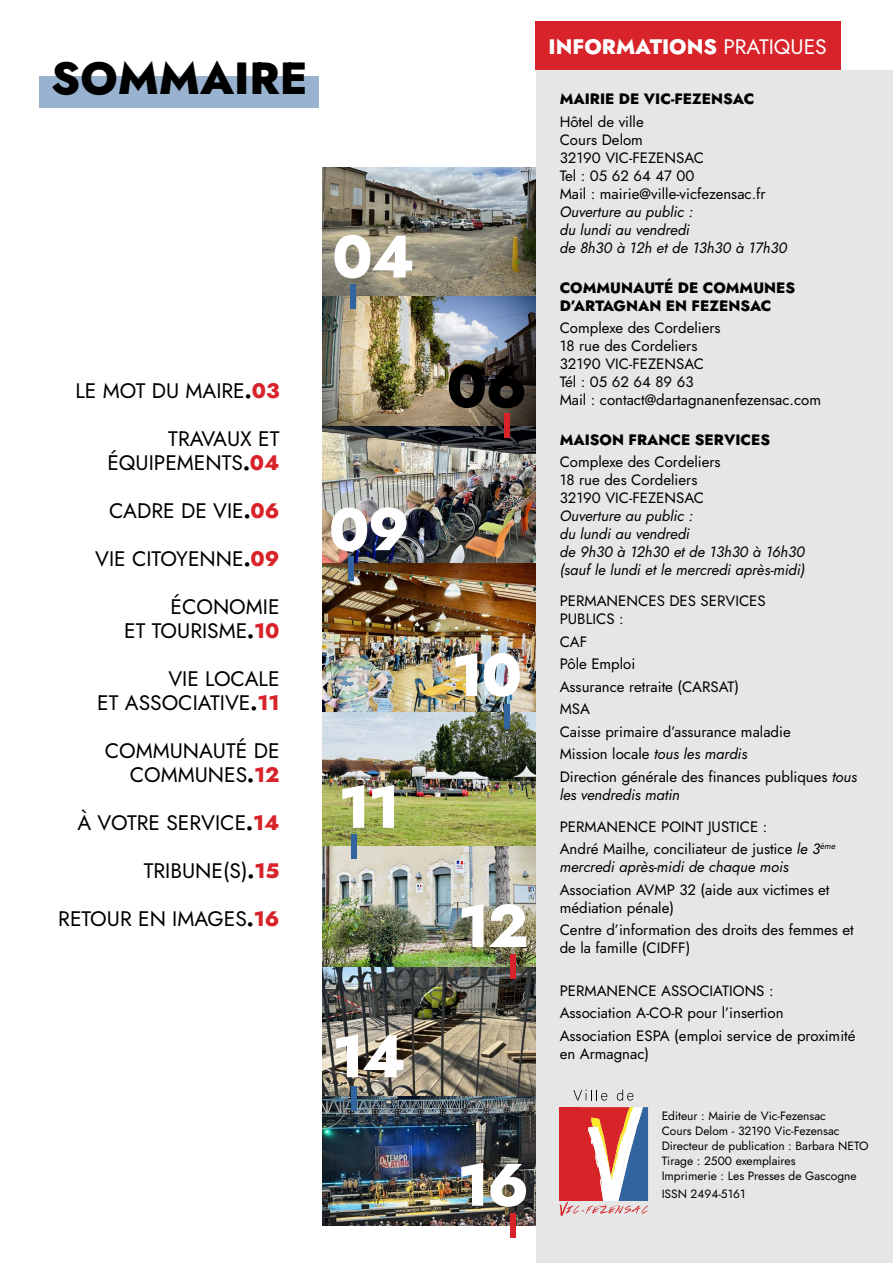
<style>
.page{position:relative;width:893px;height:1263px;background:#fff}
.page>*{position:absolute;margin:0;border:0;box-sizing:border-box;transform-origin:0 0}
.t1{font:800 60px "Jost";letter-spacing:-.03em;color:#fff}
.t2{font:800 60px "Jost";color:#000}
.t3{font:800 45px "Jost";color:#000}
.t4{font:21px/24px "Jost";color:#000;text-align:right}
.t5{font:800 21px "Jost";color:#fff}
.t6{font:15px/18px "Jost";color:#000}
.t7{font:italic 15px/18px "Jost";color:#000}
.t8{font:800 15px/18px "Jost";color:#000}
.t9{font:12px/15px "Jost";color:#000}
.s1{font-weight:800}
.s2{font-weight:800;color:#d72329}
.s3{font-weight:400}
.s4{font-style:italic}
</style>
<div class="page">
<img style="left:322px;top:856px;width:214px;height:369px">
<img style="left:322px;top:167px;width:214px;height:689px">
<div style="left:536px;top:70px;width:357px;height:1193px;background:#e6e6e6"></div>
<div style="left:536px;top:21px;width:305px;height:49px;background:#d72329"></div>
<svg style="left:560px;top:1107px;width:88px;height:109px;background:#c5757b"></svg>
<svg style="left:573px;top:1089px;width:34px;height:11px"></svg>
<svg style="left:617px;top:1089px;width:16px;height:11px"></svg>
<div style="left:39px;top:77px;width:280px;height:31px;background:#98b2cf"></div>
<div style="left:350px;top:284px;width:5px;height:24px;background:#3265a0"></div>
<div style="left:504px;top:413px;width:6px;height:25px;background:#d72329"></div>
<div style="left:349px;top:556px;width:5px;height:25px;background:#3265a0"></div>
<div style="left:504px;top:704px;width:6px;height:25px;background:#3265a0"></div>
<div style="left:351px;top:834px;width:5px;height:25px;background:#3265a0"></div>
<div style="left:510px;top:954px;width:5px;height:25px;background:#d72329"></div>
<div style="left:351px;top:1086px;width:6px;height:25px;background:#3265a0"></div>
<div style="left:510px;top:1212px;width:5px;height:25px;background:#d72329"></div>
<h2 class="t3" style="left:51px;top:47px;width:258px">SOMMAIRE</h2>
<h3 class="t4" style="left:75px;top:379px;width:206px">LE MOT DU MAIRE<span class="s1">.</span><span class="s2">03</span></h3>
<h3 class="t4" style="left:107px;top:427px;width:174px">TRAVAUX ET<br>ÉQUIPEMENTS<span class="s1">.</span><span class="s2">04</span></h3>
<h3 class="t4" style="left:109px;top:499px;width:172px">CADRE DE VIE<span class="s1">.</span><span class="s2">06</span></h3>
<h3 class="t4" style="left:95px;top:547px;width:186px">VIE CITOYENNE<span class="s1">.</span><span class="s2">09</span></h3>
<h3 class="t4" style="left:124px;top:595px;width:157px">ÉCONOMIE<br>ET TOURISME<span class="s1">.</span><span class="s2">10</span></h3>
<h3 class="t4" style="left:97px;top:667px;width:184px">VIE LOCALE<br>ET ASSOCIATIVE<span class="s1">.</span><span class="s2">11</span></h3>
<h3 class="t4" style="left:105px;top:739px;width:176px">COMMUNAUTÉ DE<br>COMMUNES<span class="s1">.</span><span class="s2">12</span></h3>
<h3 class="t4" style="left:77px;top:811px;width:204px">À VOTRE SERVICE<span class="s1">.</span><span class="s2">14</span></h3>
<h3 class="t4" style="left:144px;top:859px;width:137px">TRIBUNE(S)<span class="s1">.</span><span class="s2">15</span></h3>
<h3 class="t4" style="left:58px;top:907px;width:223px">RETOUR EN IMAGES<span class="s1">.</span><span class="s2">16</span></h3>
<h1 class="t1" style="left:332px;top:216px;width:84px">04</h1>
<h1 class="t1" style="left:329px;top:489px;width:82px">09</h1>
<h1 class="t1" style="left:338px;top:766px;width:63px">11</h1>
<h1 class="t1" style="left:332px;top:1015px;width:75px">14</h1>
<h1 class="t2" style="left:446px;top:345px;width:82px">06</h1>
<h1 class="t1" style="left:451px;top:634px;width:72px">10</h1>
<h1 class="t1" style="left:458px;top:885px;width:72px">12</h1>
<h1 class="t1" style="left:457px;top:1144px;width:73px">16</h1>
<h3 class="t5" style="left:549px;top:33px;width:280px">INFORMATIONS <span class="s3">PRATIQUES</span></h3>
<p class="t8" style="left:560px;top:90px;width:196px">MAIRIE DE VIC-FEZENSAC</p>
<p class="t6" style="left:560px;top:113px;width:207px">Hôtel de ville<br>Cours Delom<br>32190 VIC-FEZENSAC<br>Tel : 05 62 64 47 00<br>Mail : mairie@ville-vicfezensac.fr</p>
<p class="t7" style="left:560px;top:203px;width:229px">Ouverture au public :<br>du lundi au vendredi<br>de 8h30 à 12h et de 13h30 à 17h30</p>
<p class="t8" style="left:560px;top:279px;width:237px">COMMUNAUTÉ DE COMMUNES<br>D’ARTAGNAN EN FEZENSAC</p>
<p class="t6" style="left:560px;top:319px;width:263px">Complexe des Cordeliers<br>18 rue des Cordeliers<br>32190 VIC-FEZENSAC<br>Tél : 05 62 64 89 63<br>Mail : contact@dartagnanenfezensac.com</p>
<p class="t8" style="left:560px;top:431px;width:212px">MAISON FRANCE SERVICES</p>
<p class="t6" style="left:560px;top:453px;width:162px">Complexe des Cordeliers<br>18 rue des Cordeliers<br>32190 VIC-FEZENSAC</p>
<p class="t7" style="left:560px;top:507px;width:247px">Ouverture au public :<br>du lundi au vendredi<br>de 9h30 à 12h30 et de 13h30 à 16h30 (sauf le lundi et le mercredi après-midi)</p>
<p class="t6" style="left:560px;top:592px;width:208px">PERMANENCES DES SERVICES<br>PUBLICS :</p>
<p class="t6" style="left:560px;top:630px;width:299px;line-height:22.5px">CAF<br>Pôle Emploi<br>Assurance retraite (CARSAT)<br>MSA<br>Caisse primaire d’assurance maladie<br>Mission locale <span class="s4">tous les mardis<br></span>Direction générale des finances publiques <span class="s4">tous</span></p>
<p class="t7" style="left:560px;top:786px;width:122px">les vendredis matin</p>
<p class="t6" style="left:560px;top:815px;width:277px;line-height:22.5px">PERMANENCE POINT JUSTICE :<br>André Mailhe, conciliateur de justice <span class="s4">le 3</span><sup>ème</sup></p>
<p class="t7" style="left:560px;top:858px;width:231px">mercredi après-midi de chaque mois</p>
<p class="t6" style="left:560px;top:881px;width:271px">Association AVMP 32 (aide aux victimes et médiation pénale)</p>
<p class="t6" style="left:560px;top:921px;width:296px">Centre d’information des droits des femmes et de la famille (CIDFF)</p>
<p class="t6" style="left:560px;top:979px;width:297px;line-height:22.5px">PERMANENCE ASSOCIATIONS :<br>Association A-CO-R pour l’insertion<br>Association ESPA (emploi service de proximité</p>
<p class="t6" style="left:560px;top:1045px;width:91px">en Armagnac)</p>
<p class="t9" style="left:662px;top:1108px;width:208px">Editeur : Mairie de Vic-Fezensac<br>Cours Delom - 32190 Vic-Fezensac Directeur de publication : Barbara NETO Tirage : 2500 exemplaires<br>Imprimerie : Les Presses de Gascogne</p>
<p class="t9" style="left:662px;top:1186px;width:85px">ISSN 2494-5161</p>
</div>
